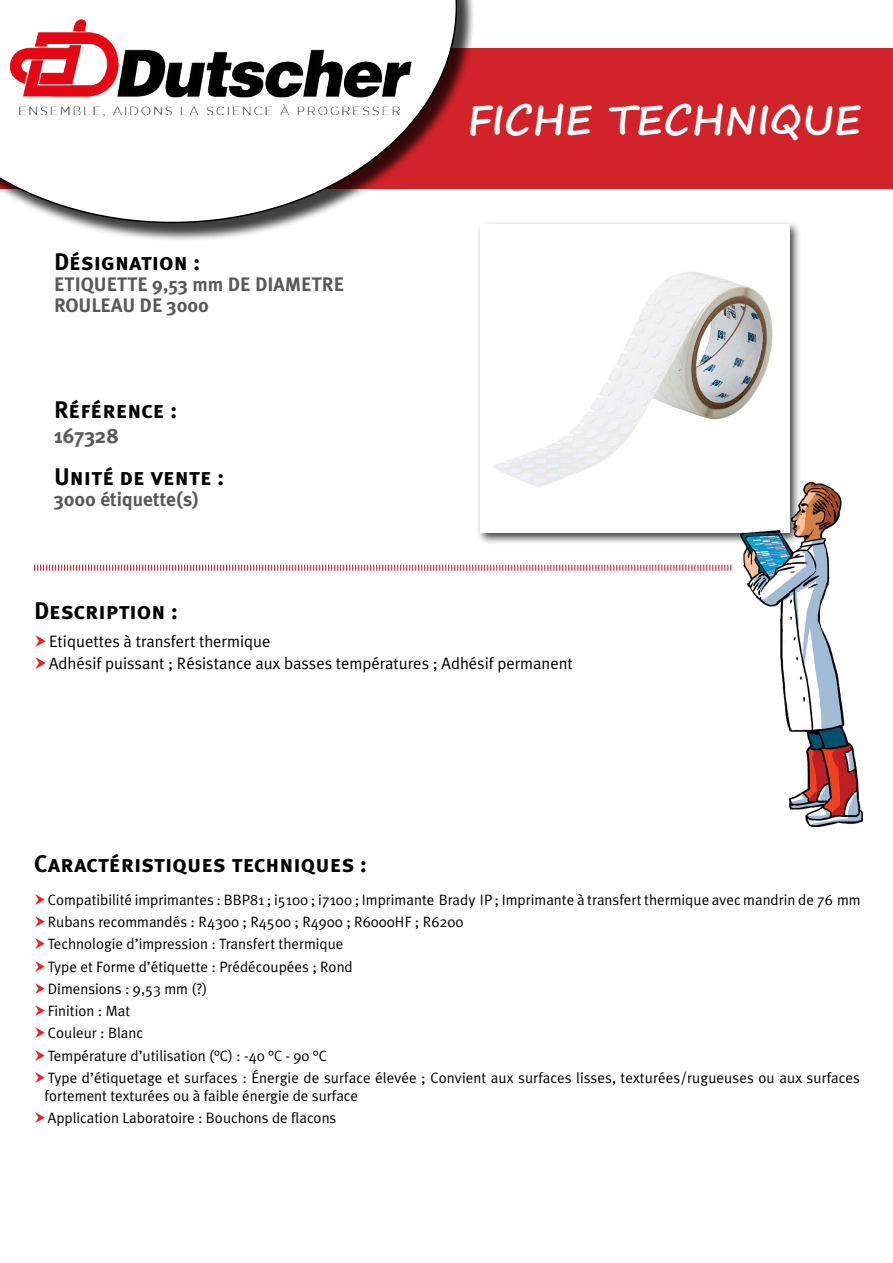
<style>
.page{position:relative;width:893px;height:1263px;background:#fff}
.page>*{position:absolute;margin:0;border:0;box-sizing:border-box;transform-origin:0 0}
.t1{font:700 40.5px "Segoe Print";color:#fff}
.t2{font:24px "Meta Plus Bold Caps";color:#000}
.t3{font:700 21px "Meta Plus";color:#58595b}
.t4{font:700 19.5px/21px "Meta Plus";color:#58595b}
.t5{font:16.5px/22.2px "Meta Plus Normal";color:#000}
.t6{font:15px/22.2px "Meta Plus Normal";color:#000}
</style>
<div class="page">
<div style="left:0;top:49px;width:893px;height:140px;background:#d2232a"></div>
<div style="left:0;top:0;width:475px;height:242px;background:#000;opacity:.75"></div>
<svg style="left:0;top:0;width:457px;height:223px"></svg>
<div style="left:476px;top:220px;width:326px;height:325px;background:#000;opacity:.75"></div>
<img style="left:480px;top:224px;width:309px;height:309px">
<svg style="left:34px;top:564px;width:698px;height:7px"></svg>
<img style="left:741px;top:483px;width:121px;height:343px">
<h2 class="t2" style="left:54px;top:248px;width:148px">Désignation :</h2>
<h3 class="t4" style="left:54px;top:274px;width:292px">ETIQUETTE 9,53 mm DE DIAMETRE<br>ROULEAU DE 3000</h3>
<h2 class="t2" style="left:54px;top:396px;width:125px">Référence :</h2>
<h3 class="t3" style="left:54px;top:424px;width:66px">167328</h3>
<h2 class="t2" style="left:54px;top:463px;width:172px">Unité de vente :</h2>
<h3 class="t4" style="left:54px;top:489px;width:146px">3000 étiquette(s)</h3>
<h2 class="t2" style="left:34px;top:596px;width:146px">Description :</h2>
<h1 class="t1" style="left:467px;top:83px;width:395px">FICHE TECHNIQUE</h1>
<p class="t5" style="left:49px;top:630px;width:525px">Etiquettes à transfert thermique<br>Adhésif puissant ; Résistance aux basses températures ; Adhésif permanent</p>
<h2 class="t2" style="left:34px;top:850px;width:335px">Caractéristiques techniques :</h2>
<p class="t6" style="left:48px;top:888px;width:814px">Compatibilité imprimantes : BBP81 ; i5100 ; i7100 ; Imprimante Brady IP ; Imprimante à transfert thermique avec mandrin de 76 mm Rubans recommandés : R4300 ; R4500 ; R4900 ; R6000HF ; R6200<br>Technologie d’impression : Transfert thermique<br>Type et Forme d’étiquette : Prédécoupées ; Rond<br>Dimensions : 9,53 mm (?)<br>Finition : Mat<br>Couleur : Blanc<br>Température d’utilisation (°C) : -40 °C - 90 °C<br>Type d’étiquetage et surfaces : Énergie de surface élevée ; Convient aux surfaces lisses, texturées/rugueuses ou aux surfaces</p>
<p class="t6" style="left:45px;top:1084px;width:315px">fortement texturées ou à faible énergie de surface<br>Application Laboratoire : Bouchons de flacons</p>
</div>
